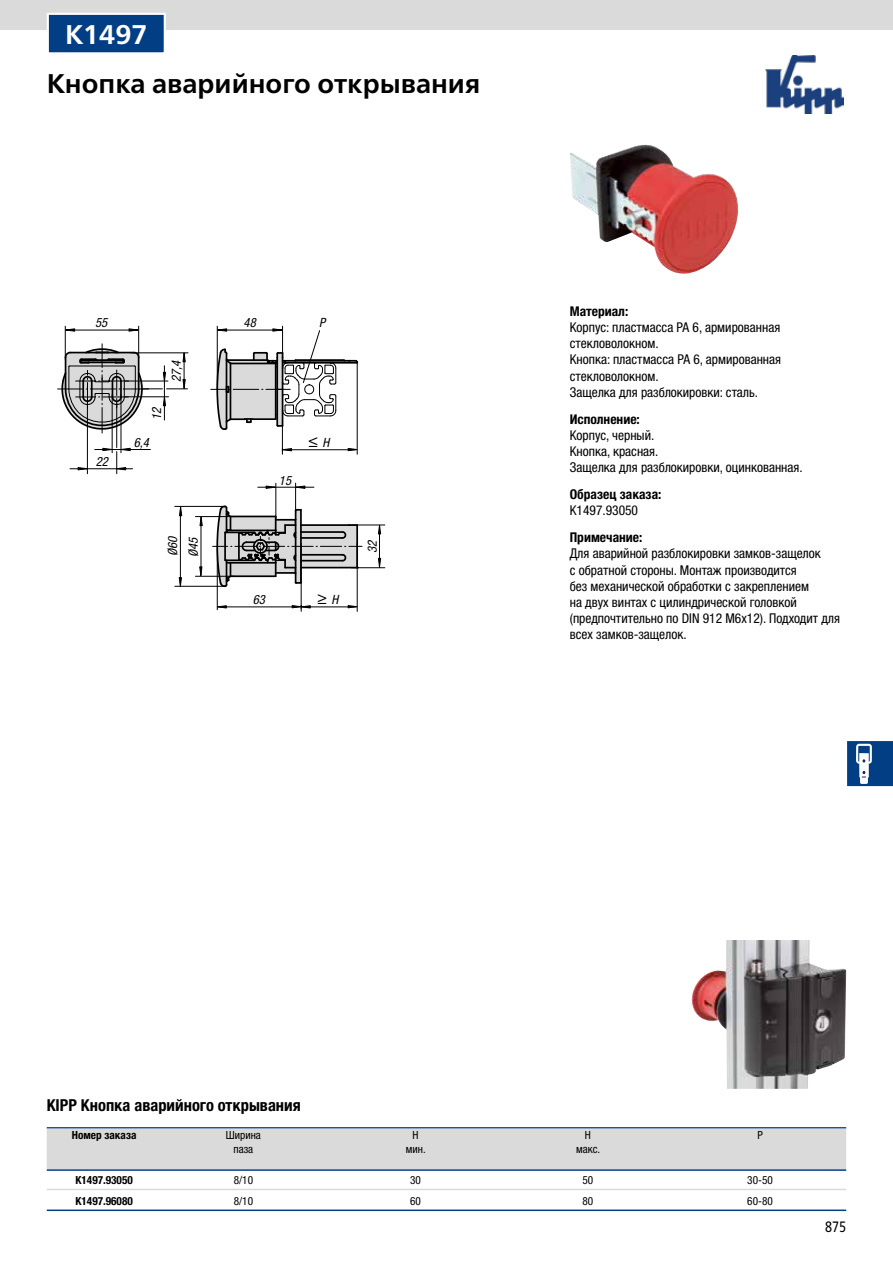
<style>
.page{position:relative;width:893px;height:1263px;background:#fff}
.page>*{position:absolute;margin:0;border:0;box-sizing:border-box;transform-origin:0 0}
.t1{font:700 27px "Frutiger Neue LTW1 G";color:#000}
.t2{font:700 27px "Frutiger Neue LTW1 G";color:#fff}
.t3{font:18px "Myriad Pro";color:#000}
.t4{font:700 condensed 16.5px "Helvetica Neue LTW1 G";color:#000}
.t5{font:15px "Frutiger Neue LTW1 G";color:#000;scale:.81 1}
.t6{font:condensed 13.5px/16.2px "Helvetica Neue LTW1 G";color:#000}
.t7{font:700 condensed 13.5px "Helvetica Neue LTW1 G";color:#000}
.t8{font:italic condensed 12.75px/20.7px "Helvetica Neue LTW1 G";color:#000}
.t9{font:condensed 11.25px "Helvetica Neue LTW1 G";color:#000}
.t10{font:700 condensed 11.25px "Helvetica Neue LTW1 G";color:#000}
.s1{font-family:"Helvetica Neue LTW1 G";font-style:italic;font-stretch:condensed;font-size:12.75px}
</style>
<div class="page">
<img style="left:765px;top:55px;width:79px;height:58px">
<div style="left:0;top:0;width:893px;height:30px;background:#dadada"></div>
<svg style="left:847px;top:741px;width:46px;height:46px;background:#34639b"></svg>
<img style="left:570px;top:145px;width:168px;height:129px">
<hr style="left:301px;top:543px;width:1px;height:68px;background:#000">
<hr style="left:357px;top:543px;width:1px;height:68px;background:#000">
<hr style="left:303px;top:606px;width:53px;height:1px;background:#000">
<svg style="left:347px;top:605px;width:11px;height:4px"></svg>
<hr style="left:219px;top:606px;width:81px;height:1px;background:#000">
<svg style="left:218px;top:605px;width:9px;height:4px"></svg>
<svg style="left:291px;top:605px;width:20px;height:4px"></svg>
<hr style="left:282px;top:420px;width:1px;height:34px;background:#000">
<hr style="left:357px;top:362px;width:1px;height:92px;background:#000">
<hr style="left:284px;top:449px;width:72px;height:1px;background:#000">
<svg style="left:283px;top:448px;width:9px;height:4px"></svg>
<svg style="left:347px;top:447px;width:11px;height:5px"></svg>
<hr style="left:195px;top:516px;width:39px;height:1px;background:#000">
<hr style="left:195px;top:576px;width:39px;height:1px;background:#000">
<hr style="left:201px;top:518px;width:1px;height:56px;background:#000">
<svg style="left:199px;top:516px;width:4px;height:10px"></svg>
<svg style="left:199px;top:566px;width:4px;height:10px"></svg>
<hr style="left:175px;top:506px;width:50px;height:1px;background:#000">
<hr style="left:175px;top:586px;width:50px;height:1px;background:#000">
<hr style="left:180px;top:509px;width:1px;height:74px;background:#000">
<svg style="left:179px;top:506px;width:4px;height:11px"></svg>
<svg style="left:178px;top:577px;width:4px;height:10px"></svg>
<hr style="left:351px;top:567px;width:34px;height:1px;background:#000">
<hr style="left:351px;top:524px;width:34px;height:1px;background:#000">
<hr style="left:379px;top:525px;width:1px;height:42px;background:#000">
<svg style="left:377px;top:557px;width:5px;height:11px"></svg>
<svg style="left:377px;top:524px;width:5px;height:11px"></svg>
<hr style="left:217px;top:326px;width:1px;height:64px;background:#000">
<hr style="left:282px;top:326px;width:1px;height:32px;background:#000">
<hr style="left:65px;top:326px;width:1px;height:33px;background:#000">
<hr style="left:138px;top:326px;width:1px;height:32px;background:#000">
<hr style="left:66px;top:330px;width:71px;height:1px;background:#000">
<svg style="left:65px;top:328px;width:11px;height:4px"></svg>
<svg style="left:128px;top:328px;width:11px;height:4px"></svg>
<hr style="left:112px;top:395px;width:1px;height:58px;background:#000">
<hr style="left:121px;top:395px;width:1px;height:58px;background:#000">
<hr style="left:95px;top:449px;width:55px;height:1px;background:#000">
<hr style="left:87px;top:402px;width:1px;height:72px;background:#000">
<hr style="left:116px;top:402px;width:1px;height:45px;background:#000">
<hr style="left:70px;top:468px;width:63px;height:1px;background:#000">
<svg style="left:102px;top:447px;width:29px;height:27px"></svg>
<svg style="left:77px;top:467px;width:11px;height:4px"></svg>
<hr style="left:217px;top:546px;width:1px;height:64px;background:#000">
<hr style="left:275px;top:483px;width:1px;height:37px;background:#000">
<hr style="left:295px;top:483px;width:1px;height:30px;background:#000">
<hr style="left:258px;top:487px;width:56px;height:1px;background:#000">
<svg style="left:295px;top:485px;width:11px;height:4px"></svg>
<svg style="left:265px;top:485px;width:11px;height:4px"></svg>
<svg style="left:57px;top:344px;width:131px;height:92px"></svg>
<svg style="left:211px;top:328px;width:148px;height:103px"></svg>
<svg style="left:213px;top:505px;width:149px;height:83px"></svg>
<img style="left:691px;top:940px;width:155px;height:149px">
<div style="left:48px;top:14px;width:117px;height:39px;background:#023e84"></div>
<div style="left:47px;top:13px;width:119px;height:41px;border:2px solid #fff"></div>
<hr style="left:47px;top:1127px;width:799px;height:1px;background:#023e84">
<div style="left:47px;top:1128px;width:799px;height:41px;background:#dadada"></div>
<hr style="left:47px;top:1169px;width:799px;height:2px;background:#023e84">
<hr style="left:47px;top:1189px;width:799px;height:1px;background:#dadada">
<hr style="left:47px;top:1209px;width:799px;height:2px;background:#023e84">
<h1 class="t2" style="left:65px;top:18px;width:84px">K1497</h1>
<h1 class="t1" style="left:47px;top:67px;width:435px">Кнопка аварийного открывания</h1>
<p class="t8" style="left:95px;top:312px;width:14px">55</p>
<p class="t8" style="left:244px;top:312px;width:14px">48</p>
<p class="t8" style="left:96px;top:452px;width:14px">22</p>
<p class="t8" style="left:146px;top:420px;width:15px;rotate:-90deg">12</p>
<p class="t8" style="left:134px;top:432px;width:17px">6,4</p>
<p class="t8" style="left:166px;top:382px;width:23px;rotate:-90deg">27,4</p>
<p class="t8" style="left:319px;top:312px;width:8px">P</p>
<p class="t8" style="left:279px;top:470px;width:14px">15</p>
<h2 class="t3" style="left:308px;top:430px;width:23px">≤ <span class="s1">H</span></h2>
<p class="t8" style="left:163px;top:557px;width:23px;rotate:-90deg">Ø60<br>Ø45</p>
<p class="t8" style="left:362px;top:553px;width:15px;rotate:-90deg">32</p>
<p class="t8" style="left:253px;top:590px;width:14px">63</p>
<h2 class="t3" style="left:317px;top:587px;width:23px">≥ <span class="s1">H</span></h2>
<p class="t7" style="left:570px;top:303px;width:60px">Материал:</p>
<p class="t6" style="left:570px;top:319px;width:213px">Корпус: пластмасса PA 6, армированная стекловолокном.<br>Кнопка: пластмасса PA 6, армированная стекловолокном.<br>Защелка для разблокировки: сталь.</p>
<p class="t7" style="left:570px;top:411px;width:72px">Исполнение:</p>
<p class="t6" style="left:570px;top:427px;width:234px">Корпус, черный.<br>Кнопка, красная.<br>Защелка для разблокировки, оцинкованная.</p>
<p class="t7" style="left:570px;top:486px;width:93px">Образец заказа:</p>
<p class="t6" style="left:570px;top:502px;width:70px">K1497.93050</p>
<p class="t7" style="left:570px;top:529px;width:74px">Примечание:</p>
<p class="t6" style="left:570px;top:545px;width:272px">Для аварийной разблокировки замков-защелок<br>с обратной стороны. Монтаж производится<br>без механической обработки с закреплением<br>на двух винтах с цилиндрической головкой (предпочтительно по DIN 912 M6x12). Подходит для всех замков-защелок.</p>
<p class="t4" style="left:47px;top:1095px;width:255px">KIPP Кнопка аварийного открывания</p>
<p class="t10" style="left:72px;top:1128px;width:66px">Номер заказа</p>
<p class="t9" style="left:226px;top:1128px;width:37px">Ширина</p>
<p class="t9" style="left:413px;top:1128px;width:8px">H</p>
<p class="t9" style="left:585px;top:1128px;width:8px">H</p>
<p class="t9" style="left:757px;top:1128px;width:7px">P</p>
<p class="t9" style="left:234px;top:1142px;width:21px">паза</p>
<p class="t9" style="left:406px;top:1142px;width:21px">мин.</p>
<p class="t9" style="left:576px;top:1142px;width:26px">макс.</p>
<p class="t10" style="left:76px;top:1174px;width:59px">K1497.93050</p>
<p class="t9" style="left:234px;top:1174px;width:21px">8/10</p>
<p class="t9" style="left:410px;top:1174px;width:12px">30</p>
<p class="t9" style="left:582px;top:1174px;width:12px">50</p>
<p class="t9" style="left:747px;top:1174px;width:27px">30-50</p>
<p class="t10" style="left:75px;top:1194px;width:59px">K1497.96080</p>
<p class="t9" style="left:234px;top:1195px;width:21px">8/10</p>
<p class="t9" style="left:410px;top:1195px;width:12px">60</p>
<p class="t9" style="left:582px;top:1195px;width:12px">80</p>
<p class="t9" style="left:747px;top:1195px;width:27px">60-80</p>
<p class="t5" style="left:825px;top:1215px;width:27px">875</p>
</div>
